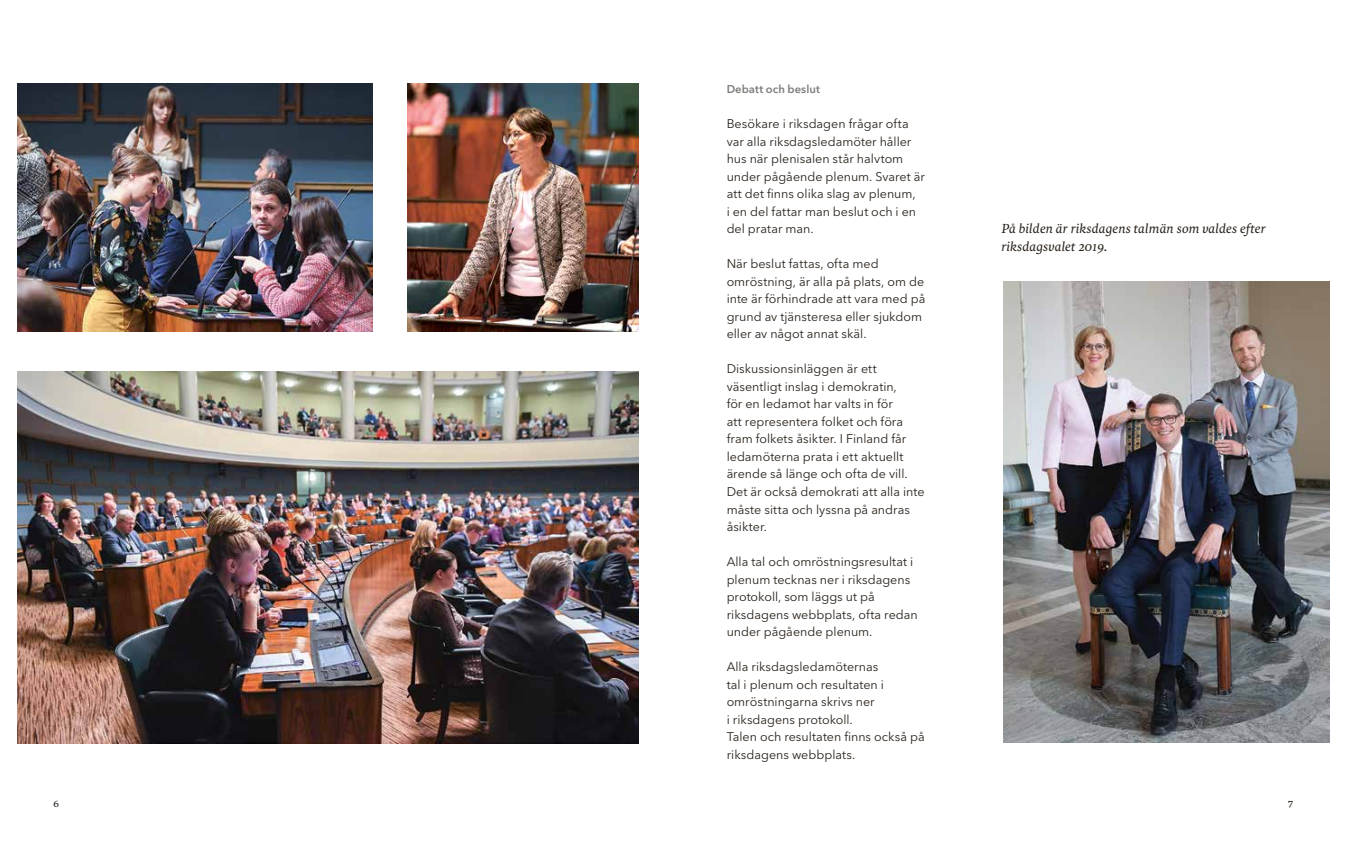
<style>
.page{position:relative;width:1347px;height:851px;background:#fff}
.page>*{position:absolute;margin:0;border:0;box-sizing:border-box;transform-origin:0 0}
.t1{font:italic 500 13.75px/17.5px "Freya";color:#29211a}
.t2{font:12.5px/17.5px "Avenir Next LT Pro";color:#29211a}
.t3{font:500 11.88px "Freya";color:#29211a}
.t4{font:600 11.25px "Avenir Next LT Pro";letter-spacing:.005em;color:#7f7c7a}
</style>
<div class="page">
<img style="left:18px;top:83px;width:354px;height:248px">
<img style="left:18px;top:371px;width:620px;height:372px">
<img style="left:408px;top:83px;width:230px;height:248px">
<img style="left:1003px;top:282px;width:326px;height:460px">
<p class="t4" style="left:726px;top:82px;width:95px">Debatt och beslut</p>
<p class="t2" style="left:726px;top:115px;width:200px">Besökare i riksdagen frågar ofta var alla riksdagsledamöter håller hus när plenisalen står halvtom under pågående plenum. Svaret är att det finns olika slag av plenum,<br>i en del fattar man beslut och i en del pratar man.</p>
<p class="t2" style="left:726px;top:255px;width:200px">När beslut fattas, ofta med omröstning, är alla på plats, om de inte är förhindrade att vara med på grund av tjänsteresa eller sjukdom eller av något annat skäl.</p>
<p class="t2" style="left:726px;top:360px;width:199px">Diskussionsinläggen är ett väsentligt inslag i demokratin,<br>för en ledamot har valts in för<br>att representera folket och föra fram folkets åsikter. I Finland får ledamöterna prata i ett aktuellt ärende så länge och ofta de vill.<br>Det är också demokrati att alla inte måste sitta och lyssna på andras åsikter.</p>
<p class="t2" style="left:726px;top:553px;width:193px">Alla tal och omröstningsresultat i plenum tecknas ner i riksdagens protokoll, som läggs ut på riksdagens webbplats, ofta redan under pågående plenum.</p>
<p class="t2" style="left:726px;top:658px;width:199px">Alla riksdagsledamöternas<br>tal i plenum och resultaten i omröstningarna skrivs ner<br>i riksdagens protokoll.<br>Talen och resultaten finns också på riksdagens webbplats.</p>
<p class="t1" style="left:1001px;top:220px;width:266px">På bilden är riksdagens talmän som valdes efter riksdagsvalet 2019.</p>
<p class="t3" style="left:53px;top:796px;width:8px">6</p>
<p class="t3" style="left:1287px;top:796px;width:7px">7</p>
</div>
